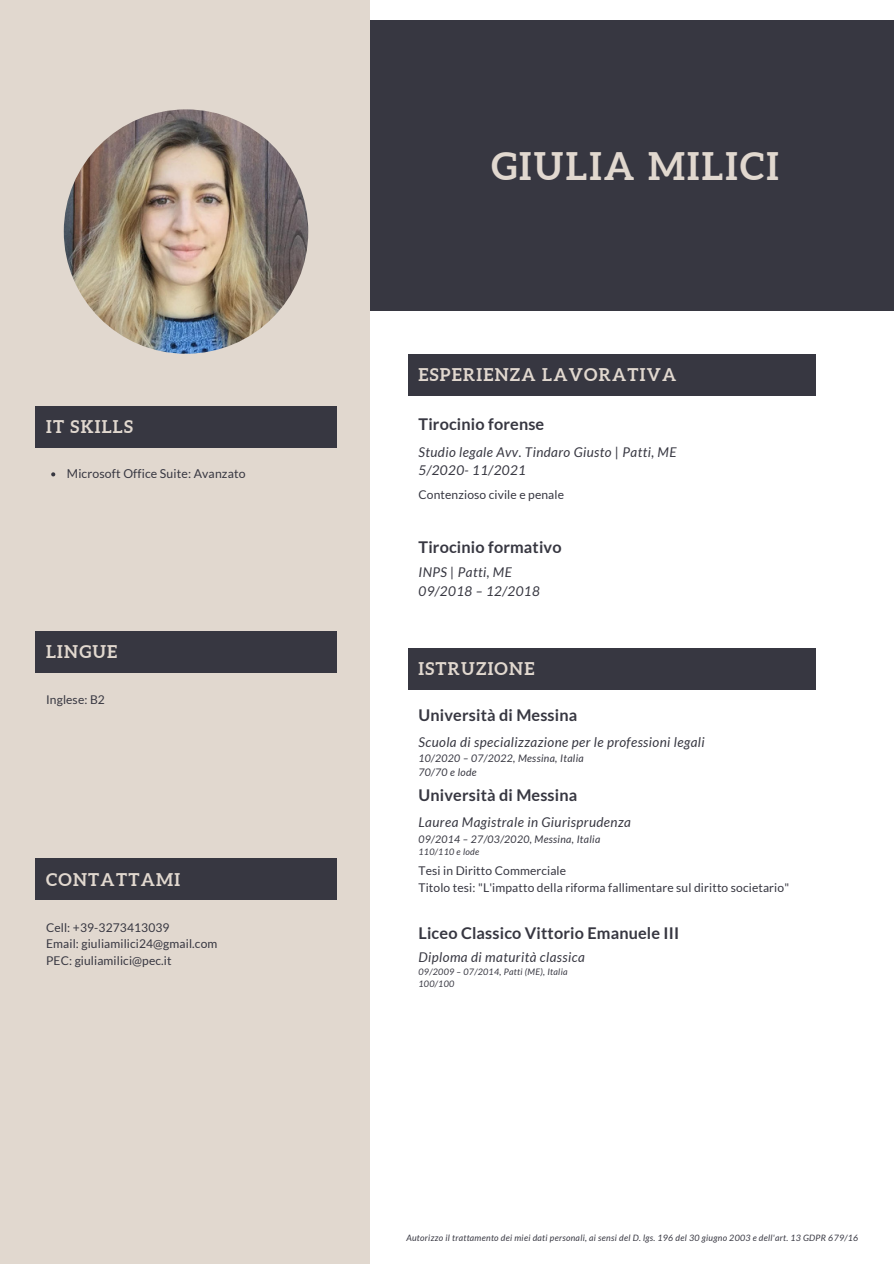
<style>
.page{position:relative;width:894px;height:1264px;background:#fff}
.page>*{position:absolute;margin:0;border:0;box-sizing:border-box;transform-origin:0 0}
.t1{font:700 37.95px "Aleo";letter-spacing:.06em;color:#e1d8cf}
.t2{font:700 17.55px "Aleo";letter-spacing:.07em;color:#e1d8cf}
.t3{font:700 16.2px "Lato";letter-spacing:.01em;color:#373741}
.t4{font:italic 13.5px/18.6px "Lato";letter-spacing:.03em;color:#373741}
.t5{font:12.3px "Lato";letter-spacing:.01em;color:#373741}
.t6{font:12px/16.5px "Lato";letter-spacing:.01em;color:#373741}
.t7{font:italic 10.5px/14px "Lato";letter-spacing:.03em;color:#373741}
.t8{font:italic 9px/11.9px "Lato";letter-spacing:.03em;color:#373741}
.t9{font:italic 8.85px "Lato";letter-spacing:.03em;color:#373741}
</style>
<div class="page">
<div style="left:337px;top:20px;width:556px;height:291px;background:#373741"></div>
<div style="left:0;top:0;width:370px;height:1263px;background:#e1d8cf"></div>
<div style="left:408px;top:354px;width:407px;height:41px;background:#373741"></div>
<div style="left:35px;top:406px;width:302px;height:41px;background:#373741"></div>
<svg style="left:51px;top:472px;width:4px;height:4px"></svg>
<div style="left:35px;top:630px;width:302px;height:42px;background:#373741"></div>
<div style="left:35px;top:858px;width:302px;height:41px;background:#373741"></div>
<div style="left:408px;top:648px;width:407px;height:41px;background:#373741"></div>
<img style="left:64px;top:109px;width:244px;height:245px;border-radius:50%">
<h2 class="t2" style="left:46px;top:417px;width:88px">IT SKILLS</h2>
<p class="t5" style="left:67px;top:466px;width:180px">Microsoft Office Suite: Avanzato</p>
<h2 class="t2" style="left:46px;top:641px;width:73px">LINGUE</h2>
<p class="t6" style="left:46px;top:691px;width:60px">Inglese: B2</p>
<h2 class="t2" style="left:46px;top:869px;width:135px">CONTATTAMI</h2>
<p class="t6" style="left:46px;top:918px;width:173px">Cell: +39-3273413039<br>Email: giuliamilici24@gmail.com<br>PEC: giuliamilici@pec.it</p>
<h1 class="t1" style="left:491px;top:144px;width:289px">GIULIA MILICI</h1>
<h2 class="t2" style="left:418px;top:365px;width:259px">ESPERIENZA LAVORATIVA</h2>
<h3 class="t3" style="left:418px;top:414px;width:127px">Tirocinio forense</h3>
<p class="t4" style="left:418px;top:442px;width:259px">Studio legale Avv. Tindaro Giusto | Patti, ME<br>5/2020- 11/2021</p>
<p class="t6" style="left:418px;top:486px;width:147px">Contenzioso civile e penale</p>
<h3 class="t3" style="left:418px;top:537px;width:145px">Tirocinio formativo</h3>
<p class="t4" style="left:418px;top:562px;width:123px">INPS | Patti, ME<br>09/2018 – 12/2018</p>
<h2 class="t2" style="left:418px;top:659px;width:117px">ISTRUZIONE</h2>
<h3 class="t3" style="left:418px;top:704px;width:160px">Università di Messina</h3>
<p class="t4" style="left:418px;top:732px;width:288px">Scuola di specializzazione per le professioni legali</p>
<p class="t7" style="left:418px;top:750px;width:167px">10/2020 – 07/2022, Messina, Italia<br>70/70 e lode</p>
<h3 class="t3" style="left:418px;top:784px;width:160px">Università di Messina</h3>
<p class="t4" style="left:418px;top:813px;width:214px">Laurea Magistrale in Giurisprudenza</p>
<p class="t7" style="left:418px;top:832px;width:183px">09/2014 – 27/03/2020, Messina, Italia</p>
<p class="t8" style="left:418px;top:845px;width:62px">110/110 e lode</p>
<p class="t6" style="left:418px;top:862px;width:372px">Tesi in Diritto Commerciale<br>Titolo tesi: "L'impatto della riforma fallimentare sul diritto societario"</p>
<h3 class="t3" style="left:418px;top:922px;width:262px">Liceo Classico Vittorio Emanuele III</h3>
<p class="t4" style="left:418px;top:947px;width:168px">Diploma di maturità classica</p>
<p class="t8" style="left:418px;top:965px;width:151px">09/2009 – 07/2014, Patti (ME), Italia<br>100/100</p>
<p class="t9" style="left:406px;top:1232px;width:453px">Autorizzo il trattamento dei miei dati personali, ai sensi del D. lgs. 196 del 30 giugno 2003 e dell'art. 13 GDPR 679/16</p>
</div>
